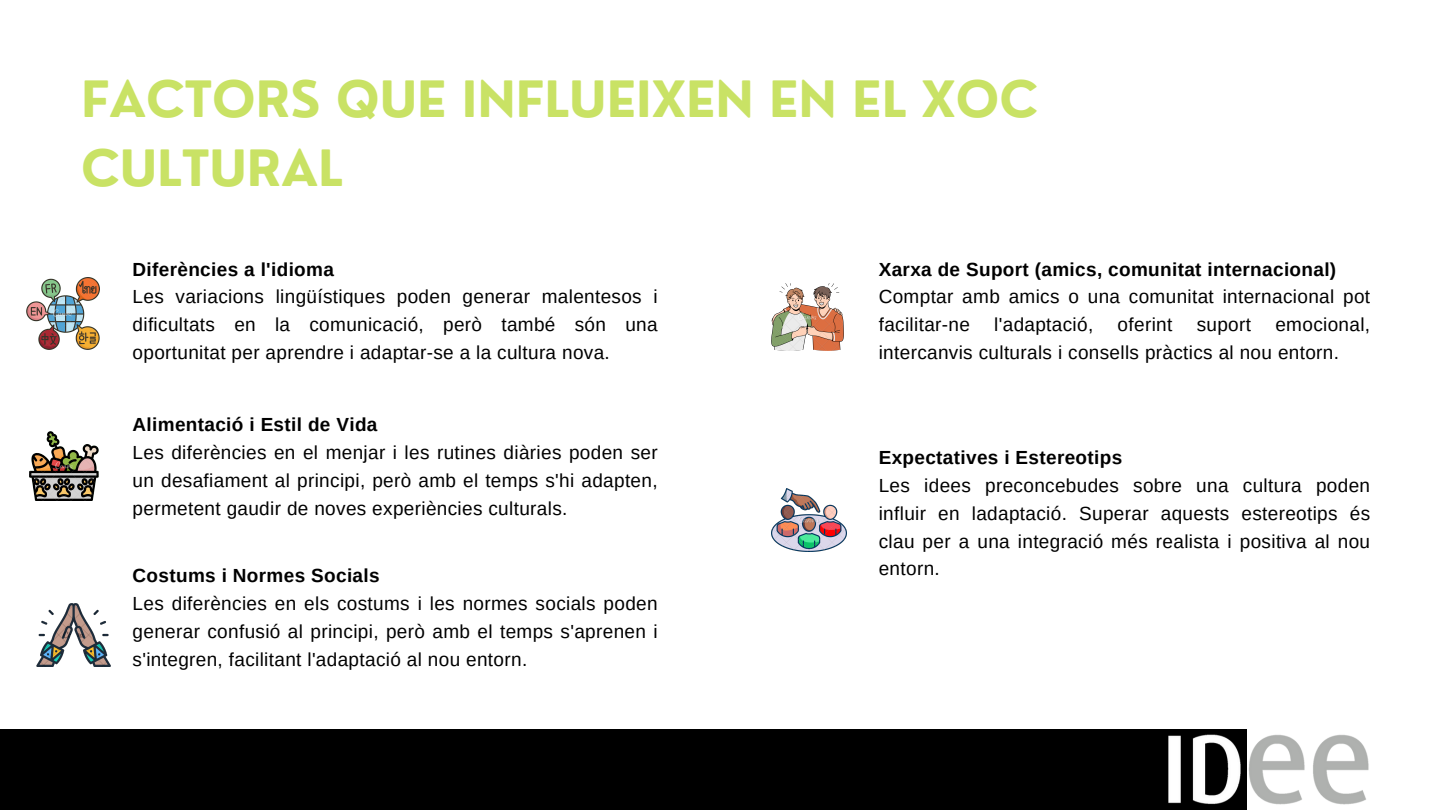
<style>
.page{position:relative;width:1440px;height:810px;background:#fff}
.page>*{position:absolute;margin:0;border:0;box-sizing:border-box;transform-origin:0 0}
.t1{font:700 48.8px/68.2px "Nourd";color:#c9e265}
.t2{font:19px/27.8px "Arimo";letter-spacing:.02em;color:#000;text-align:justify}
.t3{font:700 19px "Arimo";letter-spacing:.02em;color:#000}
</style>
<div class="page">
<div style="left:0;top:729px;width:1246px;height:81px;background:#000"></div>
<img style="left:1168px;top:730px;width:201px;height:77px">
<img style="left:26px;top:277px;width:73px;height:73px">
<img style="left:30px;top:431px;width:69px;height:69px">
<img style="left:36px;top:604px;width:75px;height:63px">
<img style="left:771px;top:284px;width:72px;height:66px">
<img style="left:771px;top:488px;width:75px;height:64px">
<p class="t1" style="left:81px;top:65px;width:959px">FACTORS QUE INFLUEIXEN EN EL XOC<br>CULTURAL</p>
<h1 class="t3" style="left:133px;top:258px;width:203px">Diferències a l'idioma</h1>
<p class="t2" style="left:133px;top:283px;width:527px">Les variacions lingüístiques poden generar malentesos i dificultats en la comunicació, però també són una oportunitat per aprendre i adaptar-se a la cultura nova.</p>
<p class="t3" style="left:133px;top:414px;width:246px">Alimentació i Estil de Vida</p>
<p class="t2" style="left:133px;top:439px;width:527px">Les diferències en el menjar i les rutines diàries poden ser un desafiament al principi, però amb el temps s'hi adapten, permetent gaudir de noves experiències culturals.</p>
<p class="t3" style="left:133px;top:565px;width:249px">Costums i Normes Socials</p>
<p class="t2" style="left:133px;top:590px;width:527px">Les diferències en els costums i les normes socials poden generar confusió al principi, però amb el temps s'aprenen i s'integren, facilitant l'adaptació al nou entorn.</p>
<p class="t3" style="left:879px;top:258px;width:459px">Xarxa de Suport (amics, comunitat internacional)</p>
<p class="t2" style="left:879px;top:283px;width:493px">Comptar amb amics o una comunitat internacional pot facilitar-ne</p>
<p class="t2" style="left:994px;top:311px;width:101px">l'adaptació,</p>
<p class="t2" style="left:1118px;top:311px;width:56px">oferint</p>
<p class="t2" style="left:1197px;top:311px;width:56px">suport</p>
<p class="t2" style="left:879px;top:311px;width:493px;text-indent:397px">emocional, intercanvis culturals i consells pràctics al nou entorn.</p>
<p class="t3" style="left:879px;top:447px;width:245px">Expectatives i Estereotips</p>
<p class="t2" style="left:879px;top:472px;width:493px">Les idees preconcebudes sobre una cultura poden influir en ladaptació. Superar aquests estereotips és clau per a una integració més realista i positiva al nou entorn.</p>
</div>
